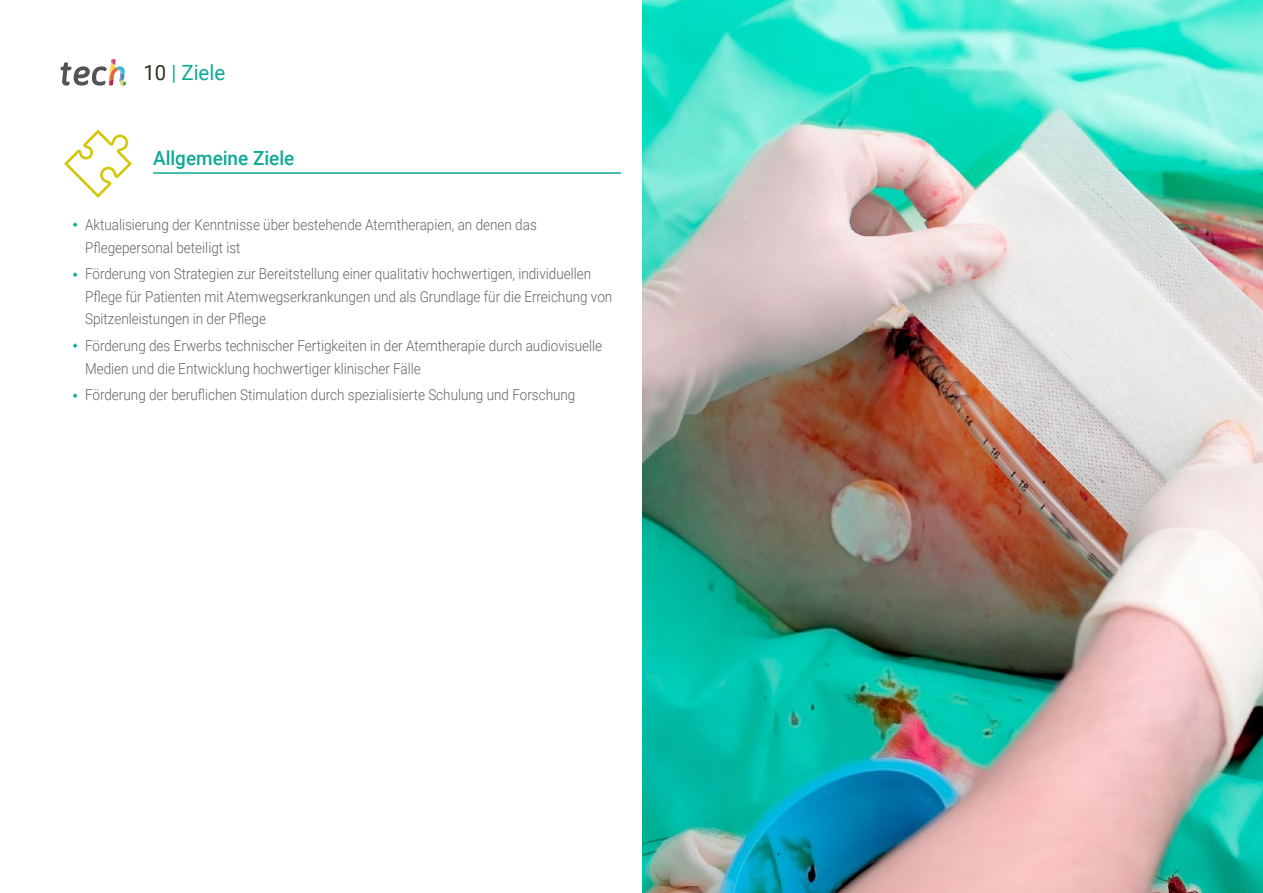
<style>
.page{position:relative;width:1263px;height:893px;background:#fff}
.page>*{position:absolute;margin:0;border:0;box-sizing:border-box;transform-origin:0 0}
.t1{font:21px "Roboto";color:#0ea996}
.t2{font:500 19.5px "Roboto";color:#0ea996}
.t3{font:300 15px/22.5px "Roboto";color:#61646a;scale:.9 1}
.s1{color:#312e20}
</style>
<div class="page">
<hr style="left:153px;top:173px;width:468px;height:1px;background:#0ea996">
<svg style="left:64px;top:130px;width:68px;height:68px"></svg>
<img style="left:642px;top:0;width:621px;height:893px">
<svg style="left:61px;top:59px;width:65px;height:27px"></svg>
<h1 class="t1" style="left:144px;top:57px;width:83px"><span class="s1">10</span> | Ziele</h1>
<h2 class="t2" style="left:153px;top:144px;width:143px">Allgemeine Ziele</h2>
<p class="t3" style="left:85px;top:213px;width:503px">Aktualisierung der Kenntnisse über bestehende Atemtherapien, an denen das<br>Pflegepersonal beteiligt ist</p>
<p class="t3" style="left:85px;top:262px;width:587px">Förderung von Strategien zur Bereitstellung einer qualitativ hochwertigen, individuellen<br>Pflege für Patienten mit Atemwegserkrankungen und als Grundlage für die Erreichung von<br>Spitzenleistungen in der Pflege</p>
<p class="t3" style="left:85px;top:334px;width:576px">Förderung des Erwerbs technischer Fertigkeiten in der Atemtherapie durch audiovisuelle<br>Medien und die Entwicklung hochwertiger klinischer Fälle</p>
<p class="t3" style="left:85px;top:383px;width:546px">Förderung der beruflichen Stimulation durch spezialisierte Schulung und Forschung</p>
</div>
